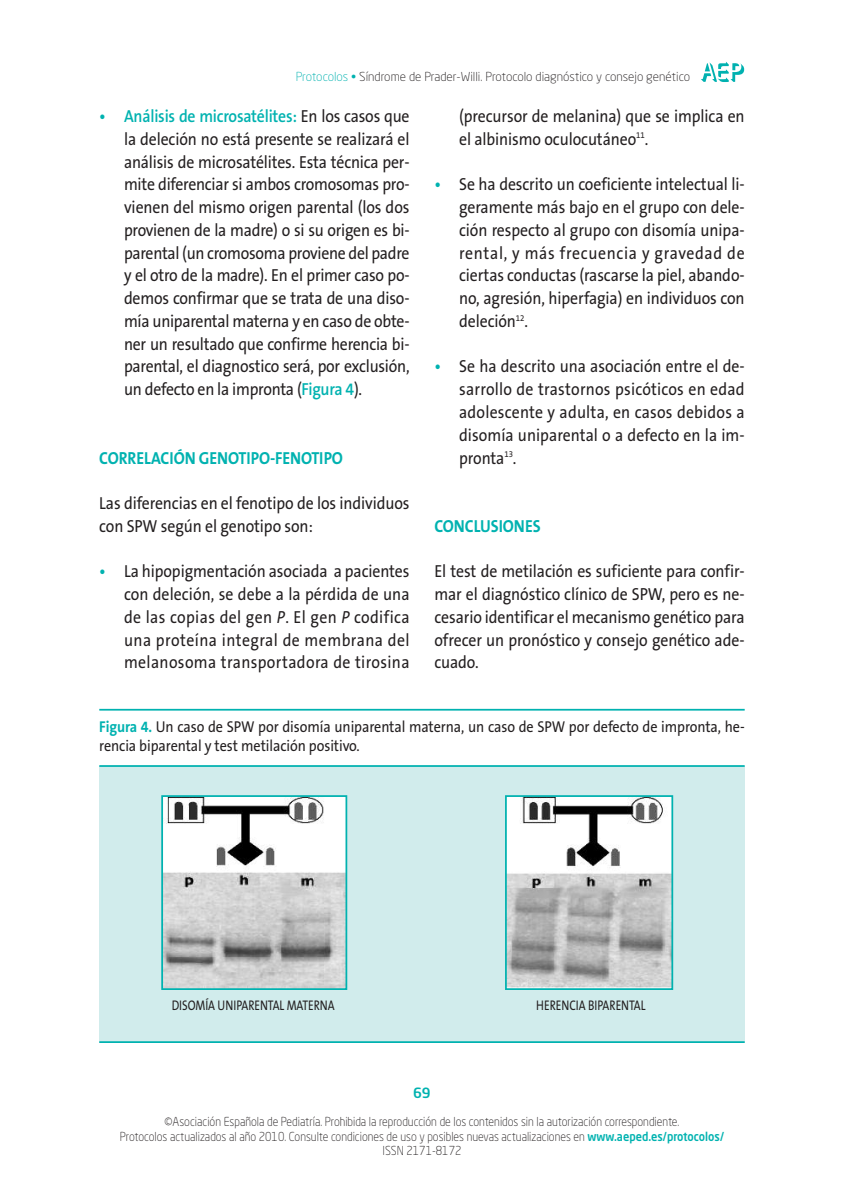
<style>
.page{position:relative;width:844px;height:1191px;background:#fff}
.page>*{position:absolute;margin:0;border:0;box-sizing:border-box;transform-origin:0 0}
.t1{font:17.5px/22.8px "The Sans B5 Plain";letter-spacing:-.005em;color:#231f20;text-align:justify;scale:.9 1}
.t2{font:700 17.5px "The Sans B7";letter-spacing:-.005em;color:#00b2b0;scale:.9 1}
.t3{font:600 17.5px "The Sans B6";letter-spacing:-.015em;color:#00b2b0;scale:.9 1}
.t4{font:15.75px/19.2px "The Sans B5 Plain";letter-spacing:-.005em;color:#231f20;scale:.9 1}
.t5{font:14px "The Sans B5 Plain";letter-spacing:-.005em;color:#231f20;scale:.8 1}
.t6{font:500 14px "Neo Sans Std";color:#00b2b0}
.t7{font:300 12.25px/14.7px "Neo Sans Std";color:#231f20;text-align:center;scale:.9 1}
.t8{font:300 12.25px "Neo Sans Std";color:#231f20}
.s1{color:#00b2b0}
.s2{font-family:"The Sans B5 Plain";font-weight:400;color:#231f20}
.s3{font-family:"The Sans B6";font-weight:600;color:#00b2b0}
.s4{font-style:italic}
.s5{font-family:"The Sans B7";font-weight:700;color:#00b2b0}
.s6{font-weight:500;color:#00b2b0}
</style>
<div class="page">
<div style="left:99px;top:766px;width:645px;height:276px;background:#d1ecec"></div>
<hr style="left:99px;top:765px;width:645px;height:2px;background:#00b2b0">
<hr style="left:99px;top:709px;width:645px;height:1px;background:#00b2b0">
<hr style="left:99px;top:1041px;width:645px;height:2px;background:#00b2b0">
<img style="left:164px;top:798px;width:180px;height:189px">
<div style="left:161px;top:795px;width:186px;height:195px;border:2px solid #00b2b0"></div>
<img style="left:508px;top:798px;width:162px;height:189px">
<div style="left:505px;top:795px;width:168px;height:195px;border:2px solid #00b2b0"></div>
<svg style="left:701px;top:62px;width:43px;height:20px"></svg>
<p class="t8" style="left:295px;top:72px;width:396px"><span class="s1">Protocolos •</span> Síndrome de Prader-Willi. Protocolo diagnóstico y consejo genético</p>
<p class="t3" style="left:99px;top:107px;width:346px">• Análisis de microsatélites: <span class="s2">En los casos que</span></p>
<p class="t1" style="left:124px;top:128px;width:319px">la deleción no está presente se realizará el análisis de microsatélites. Esta técnica per&shy;mite diferenciar si ambos cromosomas pro&shy;vienen del mismo origen parental (los dos provienen de la madre) o si su origen es bi&shy;parental (un cromosoma proviene del padre y el otro de la madre). En el primer caso po&shy;demos confirmar que se trata de una diso&shy;mía uniparental materna y en caso de obte&shy;ner un resultado que confirme herencia bi&shy;parental, el diagnostico será, por exclusión, un defecto en la impronta (<span class="s3">Figura 4</span>).</p>
<p class="t2" style="left:99px;top:448px;width:272px">CORRELACIÓN GENOTIPO-FENOTIPO</p>
<p class="t1" style="left:99px;top:492px;width:346px">Las diferencias en el fenotipo de los individuos con SPW según el genotipo son:</p>
<p class="t1" style="left:124px;top:560px;width:319px;text-indent:-25px"><span class="s3">•</span> La hipopigmentación asociada a pacientes con deleción, se debe a la pérdida de una de las copias del gen <span class="s4">P</span>. El gen <span class="s4">P</span> codifica una proteína integral de membrana del melanosoma transportadora de tirosina</p>
<p class="t1" style="left:459px;top:105px;width:319px">(precursor de melanina) que se implica en el albinismo oculocutáneo<sup>11</sup>.</p>
<p class="t1" style="left:459px;top:174px;width:319px;text-indent:-25px"><span class="s3">•</span> Se ha descrito un coeficiente intelectual li&shy;geramente más bajo en el grupo con dele&shy;ción respecto al grupo con disomía unipa&shy;rental, y más frecuencia y gravedad de ciertas conductas (rascarse la piel, abando&shy;no, agresión, hiperfagia) en individuos con deleción<sup>12</sup>.</p>
<p class="t1" style="left:459px;top:356px;width:319px;text-indent:-25px"><span class="s3">•</span> Se ha descrito una asociación entre el de&shy;sarrollo de trastornos psicóticos en edad adolescente y adulta, en casos debidos a disomía uniparental o a defecto en la im&shy;pronta<sup>13</sup>.</p>
<p class="t2" style="left:434px;top:516px;width:119px">CONCLUSIONES</p>
<p class="t1" style="left:434px;top:560px;width:346px">El test de metilación es suficiente para confir&shy;mar el diagnóstico clínico de SPW, pero es ne&shy;cesario identificar el mecanismo genético para ofrecer un pronóstico y consejo genético ade&shy;cuado.</p>
<p class="t4" style="left:99px;top:717px;width:718px"><span class="s5">Figura 4.</span> Un caso de SPW por disomía uniparental materna, un caso de SPW por defecto de impronta, he&shy;rencia biparental y test metilación positivo.</p>
<p class="t5" style="left:172px;top:998px;width:205px">DISOMÍA UNIPARENTAL MATERNA</p>
<p class="t5" style="left:536px;top:998px;width:138px">HERENCIA BIPARENTAL</p>
<p class="t6" style="left:413px;top:1087px;width:19px">69</p>
<p class="t7" style="left:120px;top:1115px;width:672px">©Asociación Española de Pediatría. Prohibida la reproducción de los contenidos sin la autorización correspondiente.<br>Protocolos actualizados al año 2010. Consulte condiciones de uso y posibles nuevas actualizaciones en <span class="s6">www.aeped.es/protocolos/<br></span>ISSN 2171-8172</p>
</div>
